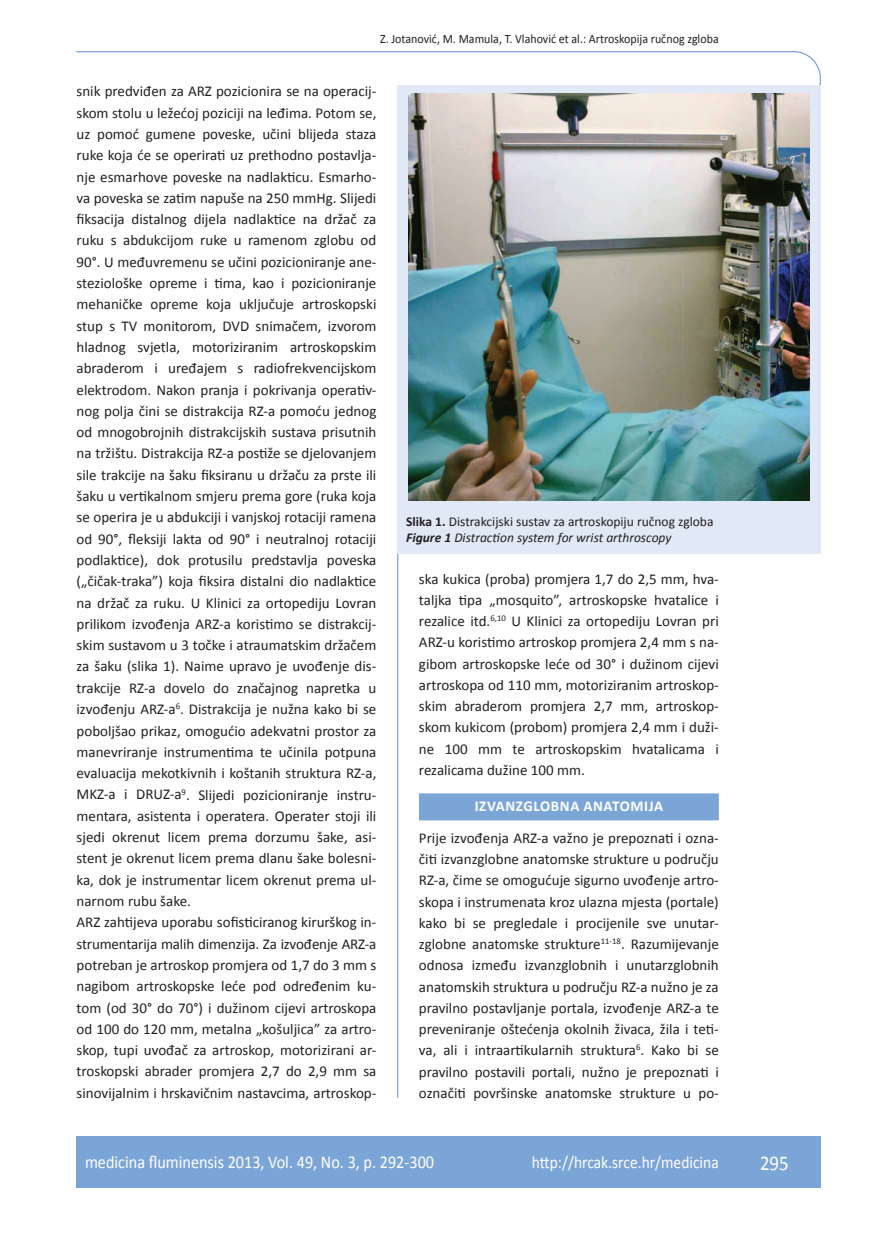
<style>
.page{position:relative;width:872px;height:1234px;background:#fff}
.page>*{position:absolute;margin:0;border:0;box-sizing:border-box;transform-origin:0 0}
.t1{font:21px "Calibri";color:#fff;scale:.9 1}
.t2{font:18px "Calibri";color:#fff;scale:.9 1}
.t3{font:17.25px "Calibri";color:#fff;scale:.9 1}
.t4{font:15px/21.3px "Calibri";color:#231f20;text-align:justify}
.t5{font:700 15px "Calibri";letter-spacing:.04em;color:#fff}
.t6{font:13.5px/16.5px "Calibri";color:#231f20}
.t7{font:12.75px "Calibri";color:#231f20;scale:.94 1}
.s1{font-weight:700}
.s2{font-weight:700;font-style:italic}
.s3{font-style:italic}
</style>
<div class="page">
<svg style="left:76px;top:51px;width:745px;height:275px"></svg>
<hr style="left:397px;top:553px;width:1px;height:544px;background:#7ca5d7">
<div style="left:77px;top:1135px;width:744px;height:51px;background:#7ca5d7"></div>
<div style="left:419px;top:793px;width:300px;height:27px;background:#7ca5d7"></div>
<div style="left:398px;top:85px;width:423px;height:468px;background:#e1e9f6"></div>
<img style="left:409px;top:94px;width:400px;height:406px">
<p class="t7" style="left:380px;top:30px;width:362px">Z. Jotanović, M. Mamula, T. Vlahović et al.: Artroskopija ručnog zgloba</p>
<p class="t4" style="left:77px;top:80px;width:301px;text-align:left">snik predviđen za ARZ pozicionira se na operacij&shy;skom stolu u ležećoj poziciji na leđima. Potom se, uz pomoć gumene poveske, učini blijeda staza ruke koja će se operirati uz prethodno postavlja&shy;nje esmarhove poveske na nadlakticu. Esmarho&shy;va poveska se zatim napuše na 250 mmHg. Slijedi fiksacija distalnog dijela nadlaktice na držač za ruku s abdukcijom ruke u ramenom zglobu od 90°. U međuvremenu se učini pozicioniranje ane&shy;steziološke opreme i tima, kao i pozicioniranje mehaničke opreme koja uključuje artroskopski stup s TV monitorom, DVD snimačem, izvorom hladnog svjetla, motoriziranim artroskopskim abraderom i uređajem s radiofrekvencijskom elektrodom. Nakon pranja i pokrivanja operativ&shy;nog polja čini se distrakcija RZ-a pomoću jednog od mnogobrojnih distrakcijskih sustava prisutnih na tržištu. Distrakcija RZ-a postiže se djelovanjem sile trakcije na šaku fiksiranu u držaču za prste ili šaku u vertikalnom smjeru prema gore (ruka koja se operira je u abdukciji i vanjskoj rotaciji ramena od 90°, fleksiji lakta od 90° i neutralnoj rotaciji podlaktice), dok protusilu predstavlja poveska („čičak-traka”) koja fiksira distalni dio nadlaktice na držač za ruku. U Klinici za ortopediju Lovran prilikom izvođenja ARZ-a koristimo se distrakcij&shy;skim sustavom u 3 točke i atraumatskim držačem za šaku (slika 1). Naime upravo je uvođenje dis&shy;trakcije RZ-a dovelo do značajnog napretka u izvođenju ARZ-a<sup>6</sup>. Distrakcija je nužna kako bi se poboljšao prikaz, omogućio adekvatni prostor za manevriranje instrumentima te učinila potpuna evaluacija mekotkivnih i koštanih struktura RZ-a, MKZ-a i DRUZ-a<sup>9</sup>. Slijedi pozicioniranje instru&shy;mentara, asistenta i operatera. Operater stoji ili sjedi okrenut licem prema dorzumu šake, asi&shy;stent je okrenut licem prema dlanu šake bolesni&shy;ka, dok je instrumentar licem okrenut prema ul&shy;narnom rubu šake.<br>ARZ zahtijeva uporabu sofisticiranog kirurškog in&shy;strumentarija malih dimenzija. Za izvođenje ARZ-a potreban je artroskop promjera od 1,7 do 3 mm s nagibom artroskopske leće pod određenim ku&shy;tom (od 30° do 70°) i dužinom cijevi artroskopa od 100 do 120 mm, metalna „košuljica” za artro&shy;skop, tupi uvođač za artroskop, motorizirani ar&shy;troskopski abrader promjera 2,7 do 2,9 mm sa sinovijalnim i hrskavičnim nastavcima, artroskop-</p>
<p class="t6" style="left:406px;top:512px;width:309px"><span class="s1">Slika 1.</span> Distrakcijski sustav za artroskopiju ručnog zgloba<br><span class="s2">Figure 1</span> <span class="s3">Distraction system for wrist arthroscopy</span></p>
<p class="t4" style="left:419px;top:567px;width:301px">ska kukica (proba) promjera 1,7 do 2,5 mm, hva&shy;taljka tipa „mosquito”, artroskopske hvatalice i rezalice itd.<sup>6,10</sup> U Klinici za ortopediju Lovran pri ARZ-u koristimo artroskop promjera 2,4 mm s na&shy;gibom artroskopske leće od 30° i dužinom cijevi artroskopa od 110 mm, motoriziranim artroskop&shy;skim abraderom promjera 2,7 mm, artroskop&shy;skom kukicom (probom) promjera 2,4 mm i duži&shy;ne 100 mm te artroskopskim hvatalicama i rezalicama dužine 100 mm.</p>
<p class="t5" style="left:475px;top:796px;width:190px">IZVANZGLOBNA ANATOMIJA</p>
<p class="t4" style="left:419px;top:826px;width:301px">Prije izvođenja ARZ-a važno je prepoznati i ozna&shy;čiti izvanzglobne anatomske strukture u području RZ-a, čime se omogućuje sigurno uvođenje artro&shy;skopa i instrumenata kroz ulazna mjesta (portale) kako bi se pregledale i procijenile sve unutar&shy;zglobne anatomske strukture<sup>11-18</sup>. Razumijevanje odnosa između izvanzglobnih i unutarzglobnih anatomskih struktura u području RZ-a nužno je za pravilno postavljanje portala, izvođenje ARZ-a te preveniranje oštećenja okolnih živaca, žila i teti&shy;va, ali i intraartikularnih struktura<sup>6</sup>. Kako bi se pravilno postavili portali, nužno je prepoznati i označiti površinske anatomske strukture u po-</p>
<p class="t2" style="left:85px;top:1150px;width:389px">medicina fluminensis 2013, Vol. 49, No. 3, p. 292-300</p>
<p class="t3" style="left:532px;top:1151px;width:209px">http://hrcak.srce.hr/medicina</p>
<h1 class="t1" style="left:760px;top:1149px;width:33px">295</h1>
</div>
